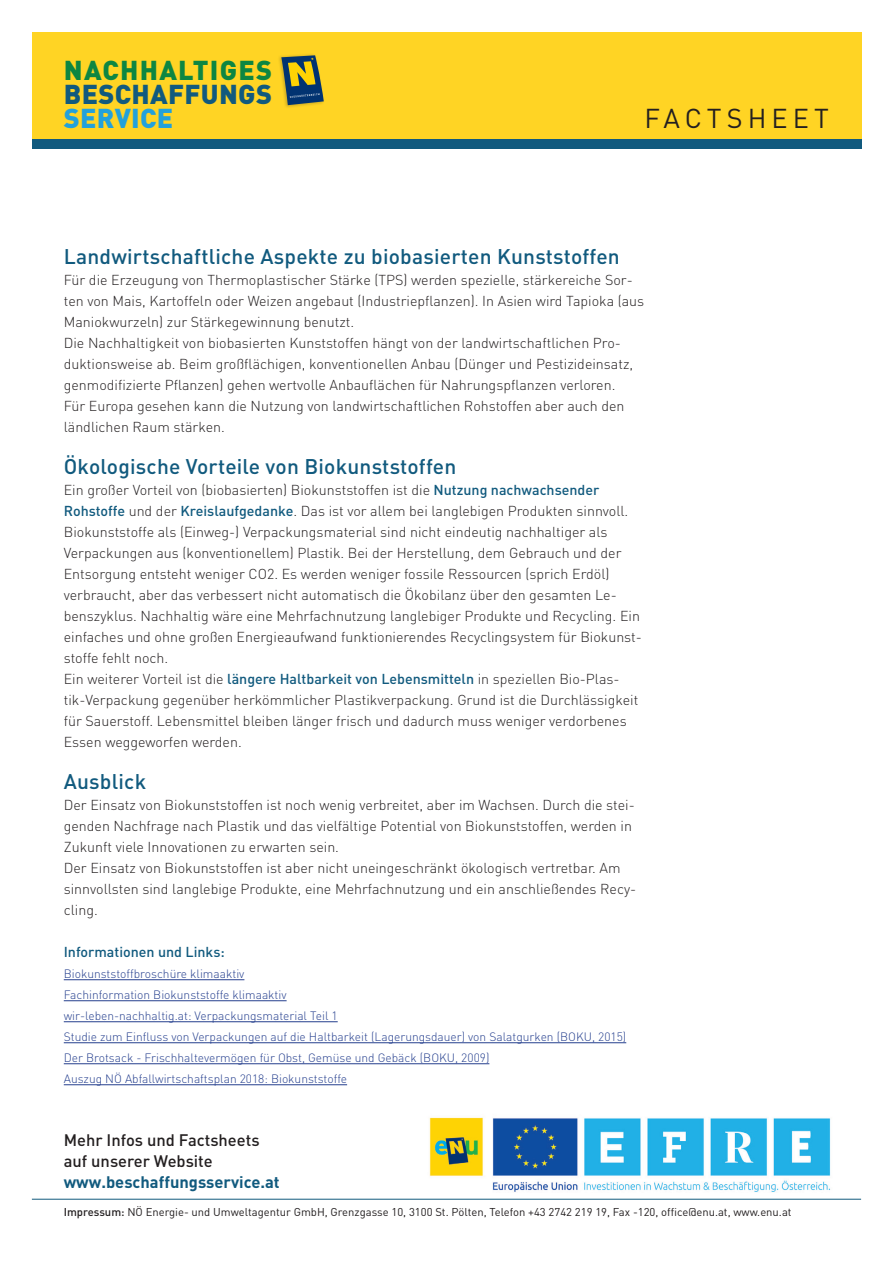
<style>
.page{position:relative;width:893px;height:1263px;background:#fff}
.page>*{position:absolute;margin:0;border:0;box-sizing:border-box;transform-origin:0 0}
.t1{font:900 27px "DIN Pro";letter-spacing:.045em;color:#0d8642}
.t2{font:900 27px "DIN Pro";letter-spacing:.01em;color:#115a7e}
.t3{font:27px "DIN Pro";letter-spacing:.19em;color:#231f20}
.t4{font:900 27px "DIN Pro";letter-spacing:.01em;color:#23a1db}
.t5{font:500 21px "DIN Pro";letter-spacing:.01em;color:#115a7e}
.t6{font:500 16.5px/21px "DIN Pro";color:#231f20}
.t7{font:700 16.5px "DIN Pro";color:#115a7e}
.t8{font:300 14.25px/21px "DIN Pro";color:#231f20}
.t9{font:500 14.25px "DIN Pro";color:#115a7e}
.t10{font:300 12px/21px "DIN Pro";color:#253f8e}
.t11{font:11.25px "DIN Pro";color:#231f20}
.s1{font-weight:500;color:#115a7e}
.s2{font-weight:500}
</style>
<div class="page">
<div style="left:32px;top:138px;width:829px;height:11px;background:#115a7e"></div>
<div style="left:32px;top:32px;width:829px;height:106px;background:#ffd424"></div>
<div style="left:277px;top:53px;width:48px;height:55px;background:#231f20;opacity:.25"></div>
<svg style="left:281px;top:55px;width:43px;height:50px;background:#6f7849"></svg>
<hr style="left:32px;top:1199px;width:829px;height:1px;background:#115a7e">
<img style="left:429px;top:1117px;width:402px;height:75px">
<hr style="left:64px;top:979px;width:180px;height:1px;background:#253f8e">
<hr style="left:64px;top:1000px;width:223px;height:1px;background:#253f8e">
<hr style="left:64px;top:1021px;width:274px;height:1px;background:#253f8e">
<hr style="left:64px;top:1042px;width:562px;height:1px;background:#253f8e">
<hr style="left:64px;top:1063px;width:425px;height:1px;background:#253f8e">
<hr style="left:64px;top:1084px;width:283px;height:1px;background:#253f8e">
<h1 class="t1" style="left:64px;top:51px;width:210px">NACHHALTIGES</h1>
<h1 class="t2" style="left:64px;top:75px;width:210px">BESCHAFFUNGS</h1>
<h1 class="t4" style="left:64px;top:99px;width:111px">SERVICE</h1>
<h1 class="t3" style="left:644px;top:99px;width:186px">FACTSHEET</h1>
<h2 class="t5" style="left:64px;top:242px;width:558px">Landwirtschaftliche Aspekte zu biobasierten Kunststoffen</h2>
<p class="t8" style="left:64px;top:269px;width:582px">Für die Erzeugung von Thermoplastischer Stärke (TPS) werden spezielle, stärkereiche Sor&shy;ten von Mais, Kartoffeln oder Weizen angebaut (Industriepflanzen). In Asien wird Tapioka (aus Maniokwurzeln) zur Stärkegewinnung benutzt.<br>Die Nachhaltigkeit von biobasierten Kunststoffen hängt von der landwirtschaftlichen Pro&shy;duktionsweise ab. Beim großflächigen, konventionellen Anbau (Dünger und Pestizideinsatz, genmodifizierte Pflanzen) gehen wertvolle Anbauflächen für Nahrungspflanzen verloren.<br>Für Europa gesehen kann die Nutzung von landwirtschaftlichen Rohstoffen aber auch den ländlichen Raum stärken.</p>
<h2 class="t5" style="left:64px;top:452px;width:394px">Ökologische Vorteile von Biokunststoffen</h2>
<p class="t8" style="left:64px;top:479px;width:580px">Ein großer Vorteil von (biobasierten) Biokunststoffen ist die <span class="s1">Nutzung nachwachsender Rohstoffe</span> und der <span class="s1">Kreislaufgedanke</span>. Das ist vor allem bei langlebigen Produkten sinnvoll.<br>Biokunststoffe als (Einweg-) Verpackungsmaterial sind nicht eindeutig nachhaltiger als Verpackungen aus (konventionellem) Plastik. Bei der Herstellung, dem Gebrauch und der Entsorgung entsteht weniger CO2. Es werden weniger fossile Ressourcen (sprich Erdöl) verbraucht, aber das verbessert nicht automatisch die Ökobilanz über den gesamten Le&shy;benszyklus. Nachhaltig wäre eine Mehrfachnutzung langlebiger Produkte und Recycling. Ein einfaches und ohne großen Energieaufwand funktionierendes Recyclingsystem für Biokunst&shy;stoffe fehlt noch.<br>Ein weiterer Vorteil ist die <span class="s1">längere Haltbarkeit von Lebensmitteln</span> in speziellen Bio-Plas&shy;tik-Verpackung gegenüber herkömmlicher Plastikverpackung. Grund ist die Durchlässigkeit für Sauerstoff. Lebensmittel bleiben länger frisch und dadurch muss weniger verdorbenes Essen weggeworfen werden.</p>
<h2 class="t5" style="left:64px;top:767px;width:84px">Ausblick</h2>
<p class="t8" style="left:64px;top:794px;width:574px">Der Einsatz von Biokunststoffen ist noch wenig verbreitet, aber im Wachsen. Durch die stei&shy;genden Nachfrage nach Plastik und das vielfältige Potential von Biokunststoffen, werden in Zukunft viele Innovationen zu erwarten sein.<br>Der Einsatz von Biokunststoffen ist aber nicht uneingeschränkt ökologisch vertretbar. Am sinnvollsten sind langlebige Produkte, eine Mehrfachnutzung und ein anschließendes Recy&shy;cling.</p>
<p class="t9" style="left:64px;top:942px;width:163px">Informationen und Links:</p>
<p class="t10" style="left:64px;top:963px;width:564px">Biokunststoffbroschüre klimaaktiv<br>Fachinformation Biokunststoffe klimaaktiv<br>wir-leben-nachhaltig.at: Verpackungsmaterial Teil 1<br>Studie zum Einfluss von Verpackungen auf die Haltbarkeit (Lagerungsdauer) von Salatgurken (BOKU, 2015)<br>Der Brotsack - Frischhaltevermögen für Obst, Gemüse und Gebäck (BOKU, 2009)<br>Auszug NÖ Abfallwirtschaftsplan 2018: Biokunststoffe</p>
<p class="t6" style="left:64px;top:1129px;width:197px">Mehr Infos und Factsheets auf unserer Website</p>
<p class="t7" style="left:64px;top:1171px;width:217px">www.beschaffungsservice.at</p>
<p class="t11" style="left:64px;top:1204px;width:729px"><span class="s2">Impressum:</span> NÖ Energie- und Umweltagentur GmbH, Grenzgasse 10, 3100 St. Pölten, Telefon +43 2742 219 19, Fax -120, office@enu.at, www.enu.at</p>
</div>
